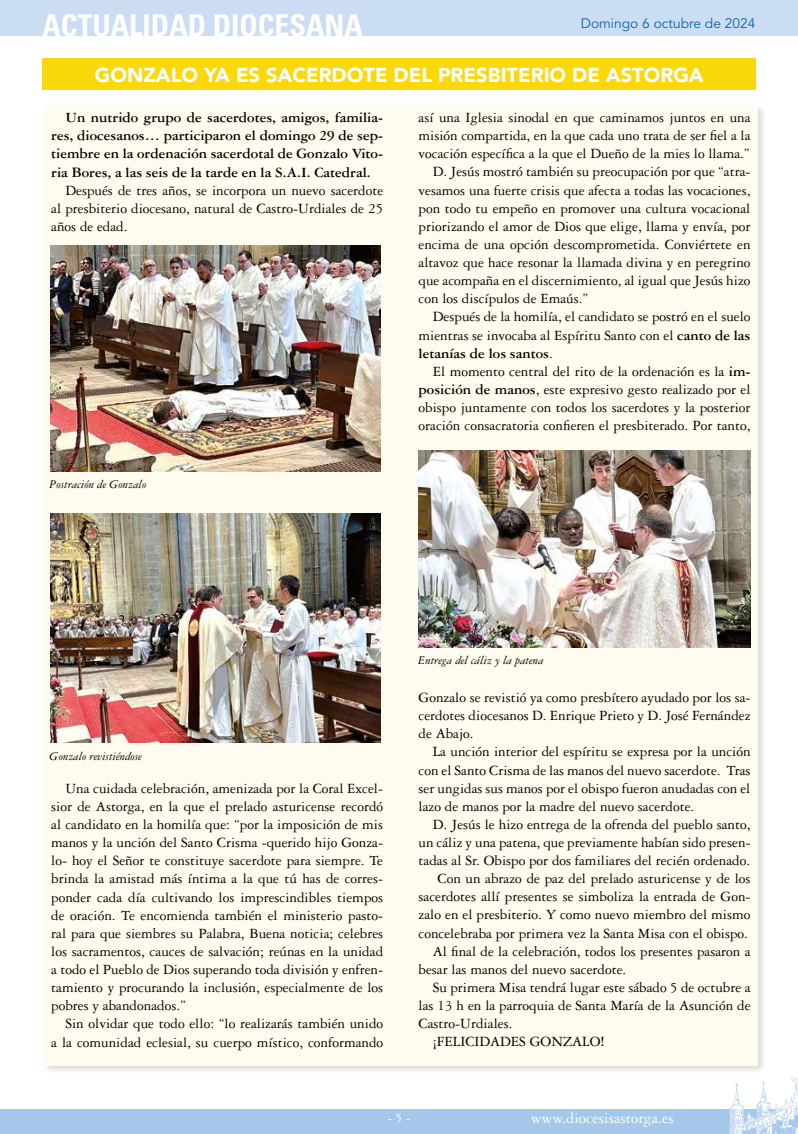
<style>
.page{position:relative;width:798px;height:1134px;background:#fff}
.page>*{position:absolute;margin:0;border:0;box-sizing:border-box;transform-origin:0 0}
.t1{font:700 condensed 30px "Univers LT Std";color:#fff}
.t2{font:900 20px "Avenir LT Std";color:#fff}
.t3{font:16.25px "Garamond 3 LT Std";color:#fff}
.t4{font:15px/18.1px "Garamond 3 LT Std";color:#000;text-align:justify}
.t5{font:700 15px/18.1px "Garamond 3 LT Std";color:#000;text-align:justify}
.t6{font:13.75px "Avenir LT Std";color:#0c64af}
.t7{font:13.75px "Garamond 3 LT Std";color:#fff}
.t8{font:italic 12.5px "Garamond 3 LT Std";color:#000}
.s1{font-weight:700}
.s2{font-weight:400}
</style>
<div class="page">
<div style="left:0;top:1109px;width:797px;height:25px;background:#a5c7ea"></div>
<div style="left:0;top:0;width:797px;height:35px;background:#cbddf3"></div>
<svg style="left:729px;top:1077px;width:68px;height:57px"></svg>
<div style="left:43px;top:58px;width:712px;height:32px;background:#fad809"></div>
<div style="left:42px;top:103px;width:725px;height:972px;background:#000;opacity:.15"></div>
<div style="left:44px;top:105px;width:713px;height:960px;background:#fffbee"></div>
<img style="left:51px;top:246px;width:329px;height:225px">
<img style="left:51px;top:514px;width:329px;height:229px">
<img style="left:418px;top:450px;width:331px;height:197px">
<h1 class="t1" style="left:43px;top:7px;width:322px">ACTUALIDAD DIOCESANA</h1>
<p class="t6" style="left:580px;top:16px;width:176px">Domingo 6 octubre de 2024</p>
<h2 class="t2" style="left:95px;top:63px;width:610px">GONZALO YA ES SACERDOTE DEL PRESBITERIO DE ASTORGA</h2>
<p class="t5" style="left:51px;top:109px;width:333px;text-indent:14px">Un nutrido grupo de sacerdotes, amigos, familia&shy;res, diocesanos… participaron el domingo 29 de sep&shy;tiembre en la ordenación sacerdotal de Gonzalo Vito&shy;ria Bores, a las seis de la tarde en la S.A.I. Catedral.</p>
<p class="t4" style="left:51px;top:181px;width:333px;text-indent:14px">Después de tres años, se incorpora un nuevo sacerdote al presbiterio diocesano, natural de Castro-Urdiales de 25 años de edad.</p>
<p class="t4" style="left:418px;top:109px;width:333px">así una Iglesia sinodal en que caminamos juntos en una</p>
<p class="t4" style="left:418px;top:127px;width:333px">misión compartida, en la que cada uno trata de ser fiel a la</p>
<p class="t4" style="left:418px;top:145px;width:332px">vocación específica a la que el Dueño de la mies lo llama.”</p>
<p class="t4" style="left:432px;top:163px;width:319px">D. Jesús mostró también su preocupación por que “atra-</p>
<p class="t4" style="left:418px;top:181px;width:333px">vesamos una fuerte crisis que afecta a todas las vocaciones,</p>
<p class="t4" style="left:418px;top:199px;width:333px">pon todo tu empeño en promover una cultura vocacional</p>
<p class="t4" style="left:418px;top:217px;width:333px">priorizando el amor de Dios que elige, llama y envía, por</p>
<p class="t4" style="left:418px;top:235px;width:333px">encima de una opción descomprometida. Conviértete en</p>
<p class="t4" style="left:418px;top:253px;width:333px">altavoz que hace resonar la llamada divina y en peregrino</p>
<p class="t4" style="left:418px;top:272px;width:333px">que acompaña en el discernimiento, al igual que Jesús hizo</p>
<p class="t4" style="left:418px;top:290px;width:171px">con los discípulos de Emaús.”</p>
<p class="t4" style="left:432px;top:308px;width:319px">Después de la homilía, el candidato se postró en el suelo</p>
<p class="t4" style="left:418px;top:326px;width:333px">mientras se invocaba al Espíritu Santo con el <span class="s1">canto de las</span></p>
<p class="t5" style="left:418px;top:344px;width:136px">letanías de los santos<span class="s2">.</span></p>
<p class="t4" style="left:432px;top:362px;width:319px">El momento central del rito de la ordenación es la <span class="s1">im-</span></p>
<p class="t4" style="left:418px;top:380px;width:333px"><span class="s1">posición de manos</span>, este expresivo gesto realizado por el</p>
<p class="t4" style="left:418px;top:398px;width:333px">obispo juntamente con todos los sacerdotes y la posterior</p>
<p class="t4" style="left:418px;top:417px;width:333px">oración consacratoria confieren el presbiterado. Por tanto,</p>
<p class="t8" style="left:50px;top:478px;width:98px">Postración de Gonzalo</p>
<p class="t8" style="left:50px;top:749px;width:94px">Gonzalo revistiéndose</p>
<p class="t4" style="left:51px;top:779px;width:333px;text-indent:14px">Una cuidada celebración, amenizada por la Coral Excel&shy;sior de Astorga, en la que el prelado asturicense recordó al candidato en la homilía que: “por la imposición de mis manos y la unción del Santo Crisma -querido hijo Gonza&shy;lo- hoy el Señor te constituye sacerdote para siempre. Te brinda la amistad más íntima a la que tú has de corres&shy;ponder cada día cultivando los imprescindibles tiempos de oración. Te encomienda también el ministerio pasto&shy;ral para que siembres su Palabra, Buena noticia; celebres los sacramentos, cauces de salvación; reúnas en la unidad a todo el Pueblo de Dios superando toda división y enfren&shy;tamiento y procurando la inclusión, especialmente de los pobres y abandonados.”</p>
<p class="t4" style="left:51px;top:1015px;width:333px;text-align:right">Sin olvidar que todo ello: “lo realizarás también unido<br>a la comunidad eclesial, su cuerpo místico, conformando</p>
<p class="t8" style="left:418px;top:654px;width:127px">Entrega del cáliz y la patena</p>
<p class="t4" style="left:418px;top:688px;width:333px">Gonzalo se revistió ya como presbítero ayudado por los sa&shy;cerdotes diocesanos D. Enrique Prieto y D. José Fernández de Abajo.</p>
<p class="t4" style="left:418px;top:743px;width:333px;text-indent:14px">La unción interior del espíritu se expresa por la unción con el Santo Crisma de las manos del nuevo sacerdote. Tras ser ungidas sus manos por el obispo fueron anudadas con el lazo de manos por la madre del nuevo sacerdote.</p>
<p class="t4" style="left:432px;top:815px;width:319px">D. Jesús le hizo entrega de la ofrenda del pueblo santo,</p>
<p class="t4" style="left:418px;top:833px;width:333px">un cáliz y una patena, que previamente habían sido presen-</p>
<p class="t4" style="left:418px;top:852px;width:333px">tadas al Sr. Obispo por dos familiares del recién ordenado.</p>
<p class="t4" style="left:437px;top:870px;width:314px">Con un abrazo de paz del prelado asturicense y de los</p>
<p class="t4" style="left:418px;top:888px;width:333px">sacerdotes allí presentes se simboliza la entrada de Gon-</p>
<p class="t4" style="left:418px;top:906px;width:333px">zalo en el presbiterio. Y como nuevo miembro del mismo</p>
<p class="t4" style="left:418px;top:924px;width:331px">concelebraba por primera vez la Santa Misa con el obispo.</p>
<p class="t4" style="left:432px;top:942px;width:319px">Al final de la celebración, todos los presentes pasaron a</p>
<p class="t4" style="left:418px;top:960px;width:209px">besar las manos del nuevo sacerdote.</p>
<p class="t4" style="left:432px;top:978px;width:319px">Su primera Misa tendrá lugar este sábado 5 de octubre a</p>
<p class="t4" style="left:418px;top:996px;width:333px">las 13 h en la parroquia de Santa María de la Asunción de</p>
<p class="t4" style="left:418px;top:1015px;width:95px">Castro-Urdiales.</p>
<p class="t4" style="left:432px;top:1033px;width:173px">¡FELICIDADES GONZALO<span class="s1">!</span></p>
<p class="t7" style="left:387px;top:1110px;width:24px">- 5 -</p>
<p class="t3" style="left:530px;top:1109px;width:144px">www.diocesisastorga.es</p>
</div>
